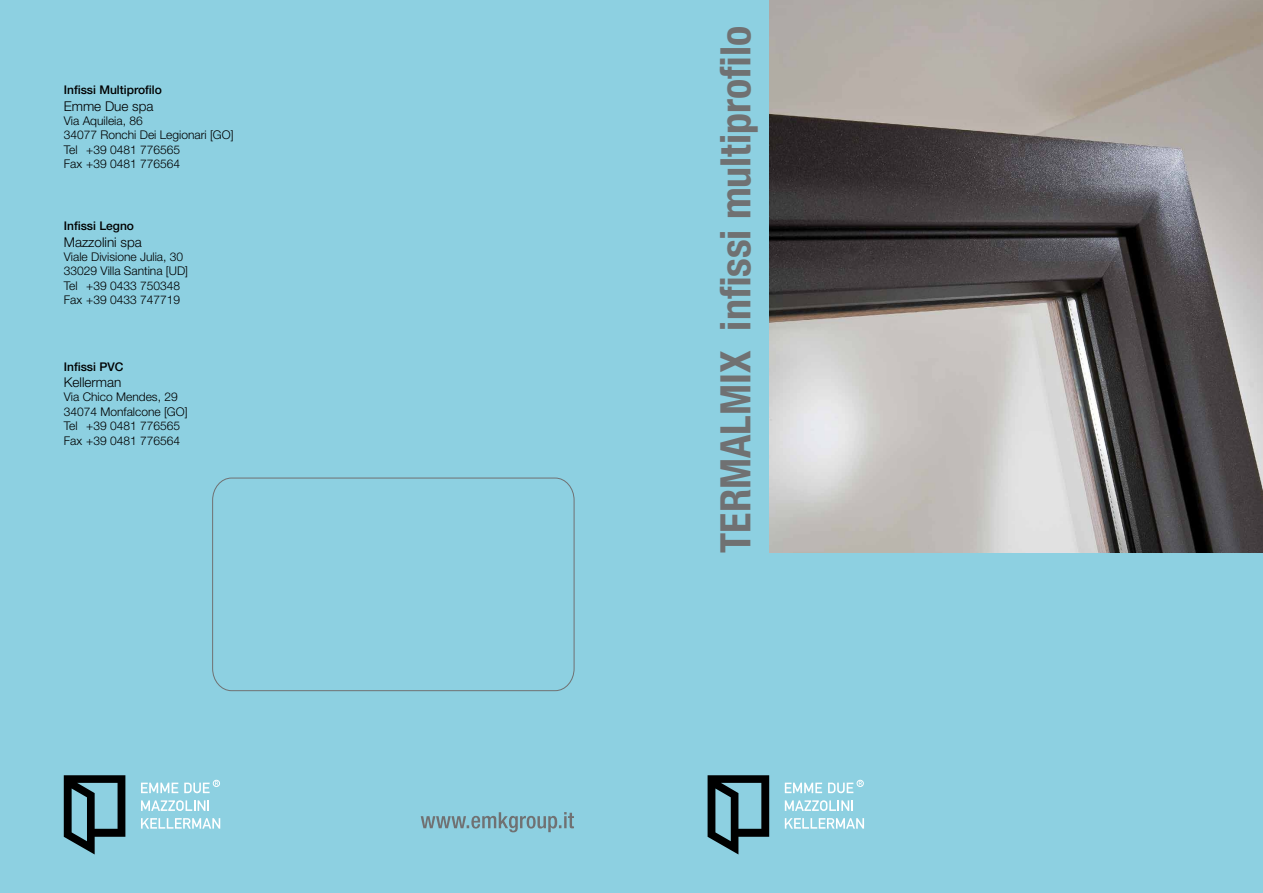
<style>
.page{position:relative;width:1263px;height:893px;background:#fff}
.page>*{position:absolute;margin:0;border:0;box-sizing:border-box;transform-origin:0 0}
.t1{font:700 condensed 42px "Helvetica Neue";color:#707172}
.t2{font:300 13.5px "Helvetica Neue";color:#000}
.t3{font:300 12px/14.4px "Helvetica Neue";color:#000}
.t4{font:500 12px "Helvetica Neue";color:#000}
</style>
<div class="page">
<div style="left:0;top:0;width:638px;height:893px;background:#8dd0e1"></div>
<svg style="left:212px;top:477px;width:363px;height:214px"></svg>
<svg style="left:421px;top:812px;width:153px;height:20px"></svg>
<svg style="left:64px;top:775px;width:61px;height:79px"></svg>
<svg style="left:141px;top:783px;width:37px;height:10px"></svg>
<svg style="left:141px;top:800px;width:68px;height:11px"></svg>
<svg style="left:141px;top:818px;width:79px;height:11px"></svg>
<svg style="left:184px;top:781px;width:34px;height:12px"></svg>
<div style="left:213px;top:780px;width:7px;height:7px;border:1px solid #fff;border-radius:50%"></div>
<div style="left:625px;top:0;width:638px;height:893px;background:#8dd0e1"></div>
<svg style="left:707px;top:775px;width:62px;height:79px"></svg>
<svg style="left:785px;top:783px;width:37px;height:10px"></svg>
<svg style="left:828px;top:783px;width:25px;height:10px"></svg>
<svg style="left:785px;top:800px;width:68px;height:11px"></svg>
<svg style="left:785px;top:818px;width:79px;height:11px"></svg>
<div style="left:857px;top:780px;width:7px;height:7px;border:1px solid #fff;border-radius:50%"></div>
<img style="left:770px;top:0;width:493px;height:553px">
<p class="t4" style="left:64px;top:83px;width:100px">Infissi Multiprofilo</p>
<p class="t2" style="left:64px;top:98px;width:91px">Emme Due spa</p>
<p class="t3" style="left:64px;top:113px;width:171px">Via Aquileia, 86<br>34077 Ronchi Dei Legionari [GO]<br>Tel +39 0481 776565<br>Fax +39 0481 776564</p>
<p class="t4" style="left:64px;top:219px;width:72px">Infissi Legno</p>
<p class="t2" style="left:64px;top:234px;width:80px">Mazzolini spa</p>
<p class="t3" style="left:64px;top:249px;width:126px">Viale Divisione Julia, 30<br>33029 Villa Santina [UD]<br>Tel +39 0433 750348<br>Fax +39 0433 747719</p>
<p class="t4" style="left:64px;top:359px;width:61px">Infissi PVC</p>
<p class="t2" style="left:64px;top:374px;width:59px">Kellerman</p>
<p class="t3" style="left:64px;top:390px;width:125px">Via Chico Mendes, 29<br>34074 Monfalcone [GO]<br>Tel +39 0481 776565<br>Fax +39 0481 776564</p>
<h1 class="t1" style="left:710px;top:553px;width:528px;rotate:-90deg">TERMALMIX infissi multiprofilo</h1>
</div>
